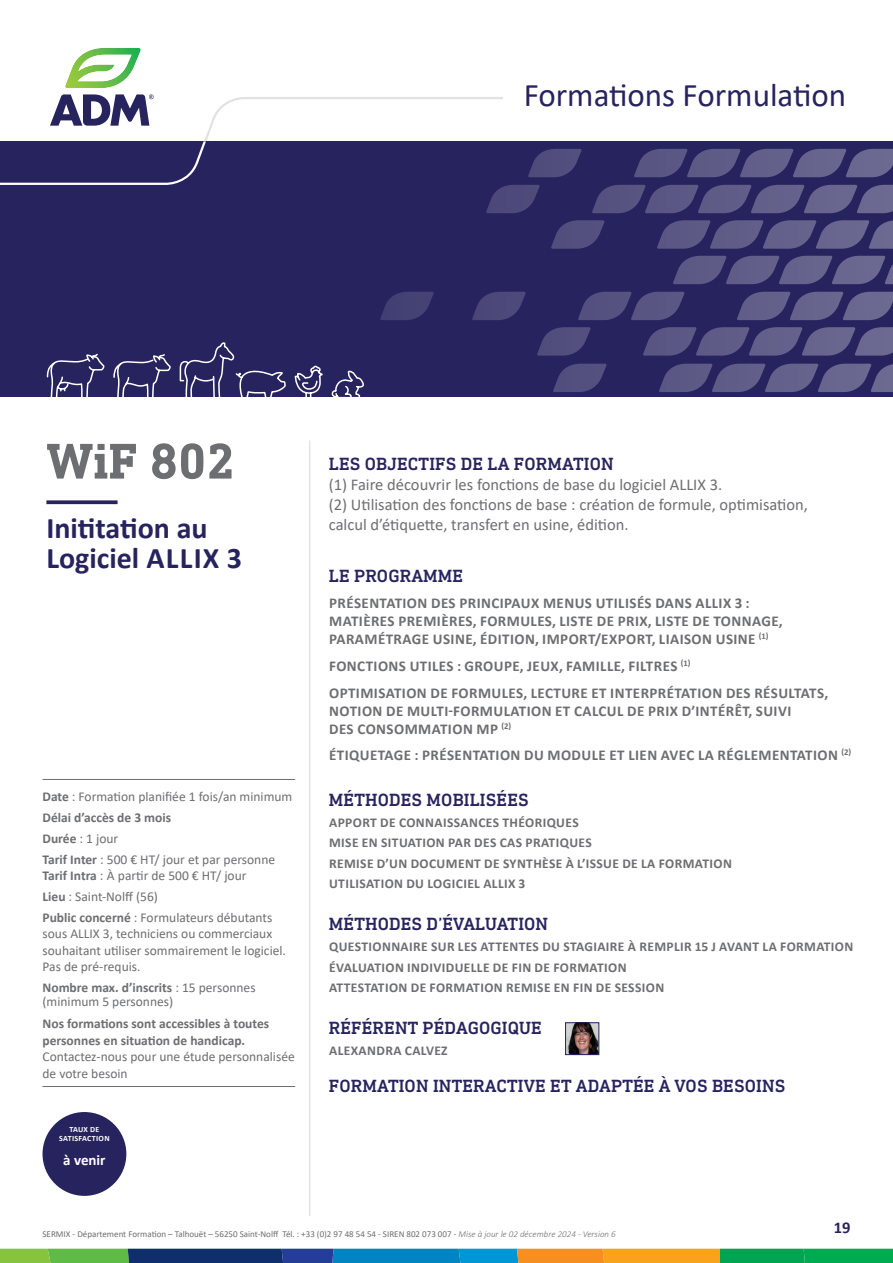
<style>
.page{position:relative;width:893px;height:1263px;background:#fff}
.page>*{position:absolute;margin:0;border:0;box-sizing:border-box;transform-origin:0 0}
.t1{font:700 51px "DIN Next Slab Pro";color:#6d6e71}
.t2{font:33px "Calibri";color:#27235e}
.t3{font:700 30px/30px "Calibri";color:#27235e}
.t4{font:500 18px "DIN Next Slab Pro";letter-spacing:.01em;color:#27235e}
.t5{font:16.5px/19.8px "Calibri";color:#6d6e71}
.t6{font:700 16.5px "Calibri";color:#27235e}
.t7{font:700 15px/18px "Calibri";letter-spacing:.03em;color:#6d6e71}
.t8{font:700 15px "Calibri";color:#fff}
.t9{font:13.5px/20.9px "Calibri";color:#6d6e71}
.t10{font:700 13.5px/20.4px "Calibri";letter-spacing:.03em;color:#6d6e71}
.t11{font:700 13.5px/16.5px "Calibri";color:#6d6e71}
.t12{font:9px "Calibri";color:#6d6e71}
.t13{font:700 8.1px/9.8px "Calibri";letter-spacing:.04em;color:#fff;text-align:center}
.s1{font-weight:700}
.s2{font-weight:300;font-style:italic}
</style>
<div class="page">
<svg style="left:204px;top:97px;width:551px;height:45px"></svg>
<svg style="left:0;top:1249px;width:893px;height:14px;background:#4c8664"></svg>
<svg style="left:65px;top:48px;width:76px;height:40px"></svg>
<svg style="left:50px;top:94px;width:104px;height:32px"></svg>
<div style="left:0;top:142px;width:893px;height:255px;background:#27235e"></div>
<svg style="left:380px;top:149px;width:513px;height:243px"></svg>
<hr style="left:309px;top:441px;width:1px;height:775px;background:#dddee0">
<svg style="left:46px;top:500px;width:72px;height:4px"></svg>
<svg style="left:0;top:141px;width:206px;height:44px"></svg>
<div style="left:503px;top:57px;width:343px;height:73px;background:#fff"></div>
<svg style="left:46px;top:353px;width:59px;height:44px"></svg>
<svg style="left:113px;top:354px;width:58px;height:43px"></svg>
<svg style="left:179px;top:342px;width:107px;height:55px"></svg>
<svg style="left:294px;top:365px;width:29px;height:32px"></svg>
<svg style="left:331px;top:370px;width:33px;height:27px"></svg>
<div style="left:43px;top:1112px;width:83px;height:84px;background:#27235e;border-radius:50%"></div>
<img style="left:567px;top:1024px;width:30px;height:29px">
<div style="left:565px;top:1022px;width:34px;height:33px;border:1px solid #27235e"></div>
<hr style="left:43px;top:779px;width:252px;height:1px;background:#6d6e71">
<hr style="left:43px;top:1086px;width:252px;height:1px;background:#6d6e71">
<h2 class="t2" style="left:524px;top:72px;width:324px">Formations Formulation</h2>
<h1 class="t1" style="left:46px;top:431px;width:190px">WiF 802</h1>
<h3 class="t3" style="left:46px;top:513px;width:197px">Inititation au<br>Logiciel ALLIX 3</h3>
<p class="t9" style="left:43px;top:786px;width:251px"><span class="s1">Date</span> : Formation planifiée 1 fois/an minimum<br><span class="s1">Délai d’accès de 3 mois<br>Durée</span> : 1 jour<br><span class="s1">Tarif Inter</span> : 500 € HT/ jour et par personne</p>
<p class="t9" style="left:43px;top:865px;width:231px"><span class="s1">Tarif Intra</span> : À partir de 500 € HT/ jour<br><span class="s1">Lieu</span> : Saint-Nolff (56)<br><span class="s1">Public concerné</span> : Formulateurs débutants</p>
<p class="t9" style="left:43px;top:925px;width:245px;line-height:16.5px">sous ALLIX 3, techniciens ou commerciaux souhaitant utiliser sommairement le logiciel.<br>Pas de pré-requis.</p>
<p class="t9" style="left:43px;top:980px;width:215px;line-height:13.5px"><span class="s1">Nombre max. d’inscrits</span> : 15 personnes (minimum 5 personnes)</p>
<p class="t11" style="left:43px;top:1015px;width:228px">Nos formations sont accessibles à toutes personnes en situation de handicap.</p>
<p class="t9" style="left:43px;top:1048px;width:254px;line-height:16.5px">Contactez-nous pour une étude personnalisée de votre besoin</p>
<p class="t13" style="left:59px;top:1124px;width:52px">TAUX DE<br>SATISFACTION</p>
<p class="t8" style="left:63px;top:1153px;width:44px">à venir</p>
<p class="t4" style="left:329px;top:454px;width:286px">LES OBJECTIFS DE LA FORMATION</p>
<p class="t5" style="left:329px;top:474px;width:481px">(1) Faire découvrir les fonctions de base du logiciel ALLIX 3.<br>(2) Utilisation des fonctions de base : création de formule, optimisation, calcul d’étiquette, transfert en usine, édition.</p>
<p class="t4" style="left:329px;top:566px;width:136px">LE PROGRAMME</p>
<p class="t7" style="left:329px;top:594px;width:455px">PRÉSENTATION DES PRINCIPAUX MENUS UTILISÉS DANS ALLIX 3 :<br>MATIÈRES PREMIÈRES, FORMULES, LISTE DE PRIX, LISTE DE TONNAGE,<br>PARAMÉTRAGE USINE, ÉDITION, IMPORT/EXPORT, LIAISON USINE <sup>(1)</sup></p>
<p class="t7" style="left:329px;top:652px;width:501px;line-height:26.5px">FONCTIONS UTILES : GROUPE, JEUX, FAMILLE, FILTRES <sup>(1)<br></sup>OPTIMISATION DE FORMULES, LECTURE ET INTERPRÉTATION DES RÉSULTATS,</p>
<p class="t7" style="left:329px;top:701px;width:464px">NOTION DE MULTI-FORMULATION ET CALCUL DE PRIX D’INTÉRÊT, SUIVI<br>DES CONSOMMATION MP <sup>(2)</sup></p>
<p class="t7" style="left:329px;top:746px;width:523px">ÉTIQUETAGE : PRÉSENTATION DU MODULE ET LIEN AVEC LA RÉGLEMENTATION <sup>(2)</sup></p>
<p class="t4" style="left:329px;top:790px;width:201px">MÉTHODES MOBILISÉES</p>
<p class="t10" style="left:329px;top:812px;width:404px">APPORT DE CONNAISSANCES THÉORIQUES<br>MISE EN SITUATION PAR DES CAS PRATIQUES<br>REMISE D’UN DOCUMENT DE SYNTHÈSE À L’ISSUE DE LA FORMATION UTILISATION DU LOGICIEL ALLIX 3</p>
<p class="t4" style="left:329px;top:914px;width:221px">MÉTHODES D’ÉVALUATION</p>
<p class="t10" style="left:329px;top:936px;width:526px">QUESTIONNAIRE SUR LES ATTENTES DU STAGIAIRE À REMPLIR 15 J AVANT LA FORMATION<br>ÉVALUATION INDIVIDUELLE DE FIN DE FORMATION<br>ATTESTATION DE FORMATION REMISE EN FIN DE SESSION</p>
<p class="t4" style="left:329px;top:1018px;width:214px">RÉFÉRENT PÉDAGOGIQUE</p>
<p class="t10" style="left:329px;top:1040px;width:120px">ALEXANDRA CALVEZ</p>
<p class="t4" style="left:329px;top:1076px;width:458px">FORMATION INTERACTIVE ET ADAPTÉE À VOS BESOINS</p>
<p class="t12" style="left:43px;top:1228px;width:575px">SERMIX - Département Formation – Talhouët – 56250 Saint-Nolff Tél. : +33 (0)2 97 48 54 54 - SIREN 802 073 007 - <span class="s2">Mise à jour le 02 décembre 2024 - Version 6</span></p>
<p class="t6" style="left:834px;top:1216px;width:18px">19</p>
</div>
